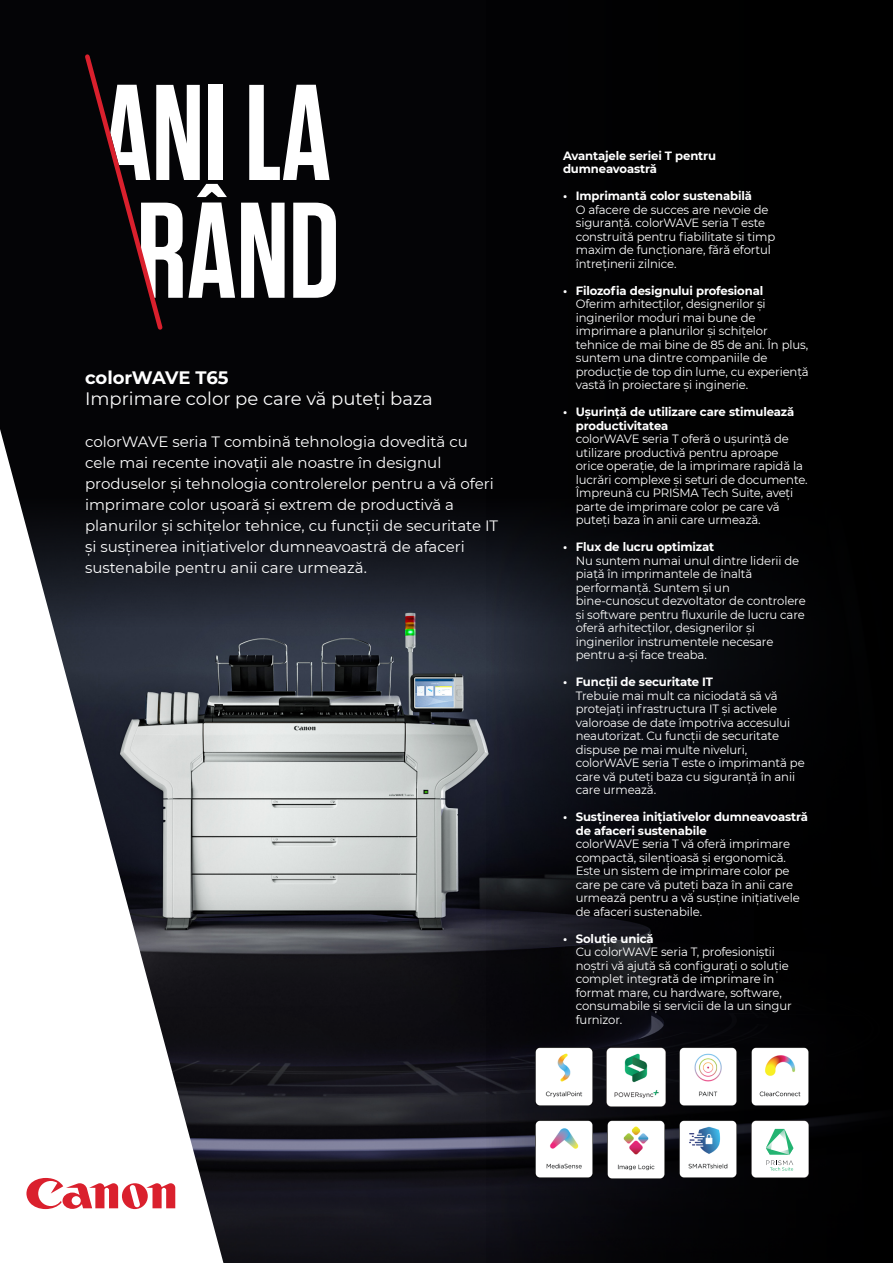
<style>
.page{position:relative;width:893px;height:1263px;background:#040406}
.page>*{position:absolute;margin:0;border:0;box-sizing:border-box;transform-origin:0 0}
.H1_1_line{font:600 135.9px "Tungsten";color:#fff}
.H1_1_line-2{font:18px/21px "Montserrat";color:#fff}
.H1_1_line-3{font:15px/21px "Montserrat";color:#fff}
.H1_1_line-4{font:12px/13.5px "Montserrat";letter-spacing:-.01em;color:#fff}
.H1_1_line-5{font:700 12px/13.5px "Montserrat";letter-spacing:-.01em;color:#fff}
.s1{font-family:"Tungsten Reveal";font-weight:400}
.s2{font-weight:700}
</style>
<div class="page">
<img style="left:223px;top:521px;width:264px;height:374px">
<svg style="left:223px;top:895px;width:264px;height:368px"></svg>
<svg style="left:487px;top:529px;width:340px;height:734px"></svg>
<svg style="left:0;top:429px;width:223px;height:834px"></svg>
<svg style="left:26px;top:1178px;width:149px;height:31px;background:#ed949a"></svg>
<img style="left:535px;top:1048px;width:58px;height:57px">
<img style="left:535px;top:1121px;width:58px;height:56px">
<img style="left:679px;top:1048px;width:58px;height:57px">
<img style="left:679px;top:1120px;width:58px;height:58px">
<img style="left:607px;top:1048px;width:58px;height:58px">
<img style="left:607px;top:1121px;width:58px;height:57px">
<img style="left:751px;top:1048px;width:58px;height:57px">
<img style="left:751px;top:1120px;width:58px;height:58px">
<svg style="left:754px;top:1123px;width:52px;height:52px;background:#e6f5ee"></svg>
<svg style="left:85px;top:54px;width:78px;height:276px"></svg>
<p class="H1_1_line" style="left:102px;top:61px;width:231px"><span class="s1">A</span>NI LA</p>
<p class="H1_1_line" style="left:133px;top:179px;width:209px"><span class="s1">R</span>ÂND</p>
<p class="H1_1_line-2" style="left:85px;top:367px;width:349px"><span class="s2">colorWAVE T65<br></span>Imprimare color pe care vă puteţi baza</p>
<p class="H1_1_line-3" style="left:85px;top:431px;width:415px">colorWAVE seria T combină tehnologia dovedită cu cele mai recente inovaţii ale noastre în designul produselor şi tehnologia controlerelor pentru a vă oferi imprimare color uşoară şi extrem de productivă a planurilor şi schiţelor tehnice, cu funcţii de securitate IT şi susţinerea iniţiativelor dumneavoastră de afaceri sustenabile pentru anii care urmează.</p>
<p class="H1_1_line-5" style="left:563px;top:148px;width:155px">Avantajele seriei T pentru dumneavoastră</p>
<p class="H1_1_line-4" style="left:576px;top:189px;width:201px;text-indent:-13px"><span class="s2">• Imprimantă color sustenabilă<br></span>O afacere de succes are nevoie de siguranţă. colorWAVE seria T este construită pentru fiabilitate şi timp maxim de funcţionare, fără efortul întreţinerii zilnice.</p>
<p class="H1_1_line-4" style="left:576px;top:283px;width:235px;text-indent:-13px"><span class="s2">• Filozofia designului profesional<br></span>Oferim arhitecţilor, designerilor şi inginerilor moduri mai bune de imprimare a planurilor şi schiţelor tehnice de mai bine de 85 de ani. În plus, suntem una dintre companiile de producţie de top din lume, cu experienţă vastă în proiectare şi inginerie.</p>
<p class="H1_1_line-4" style="left:576px;top:405px;width:233px;text-indent:-13px"><span class="s2">• Uşurinţă de utilizare care stimulează productivitatea<br></span>colorWAVE seria T oferă o uşurinţă de utilizare productivă pentru aproape orice operaţie, de la imprimare rapidă la lucrări complexe şi seturi de documente.<br>Împreună cu PRISMA Tech Suite, aveţi parte de imprimare color pe care vă puteţi baza în anii care urmează.</p>
<p class="H1_1_line-4" style="left:576px;top:540px;width:231px;text-indent:-13px"><span class="s2">• Flux de lucru optimizat<br></span>Nu suntem numai unul dintre liderii de piaţă în imprimantele de înaltă performanţă. Suntem şi un bine-cunoscut dezvoltator de controlere şi software pentru fluxurile de lucru care oferă arhitecţilor, designerilor şi inginerilor instrumentele necesare pentru a-şi face treaba.</p>
<p class="H1_1_line-4" style="left:576px;top:675px;width:230px;text-indent:-13px"><span class="s2">• Funcţii de securitate IT<br></span>Trebuie mai mult ca niciodată să vă protejaţi infrastructura IT şi activele valoroase de date împotriva accesului neautorizat. Cu funcţii de securitate dispuse pe mai multe niveluri, colorWAVE seria T este o imprimantă pe care vă puteţi baza cu siguranţă în anii care urmează.</p>
<p class="H1_1_line-4" style="left:576px;top:810px;width:234px;text-indent:-13px"><span class="s2">• Susţinerea iniţiativelor dumneavoastră de afaceri sustenabile<br></span>colorWAVE seria T vă oferă imprimare compactă, silenţioasă şi ergonomică.<br>Este un sistem de imprimare color pe care pe care vă puteţi baza în anii care urmează pentru a vă susţine iniţiativele de afaceri sustenabile.</p>
<p class="H1_1_line-4" style="left:576px;top:931px;width:217px;text-indent:-13px"><span class="s2">• Soluţie unică<br></span>Cu colorWAVE seria T, profesioniştii noştri vă ajută să configuraţi o soluţie complet integrată de imprimare în format mare, cu hardware, software, consumabile şi servicii de la un singur furnizor.</p>
</div>
